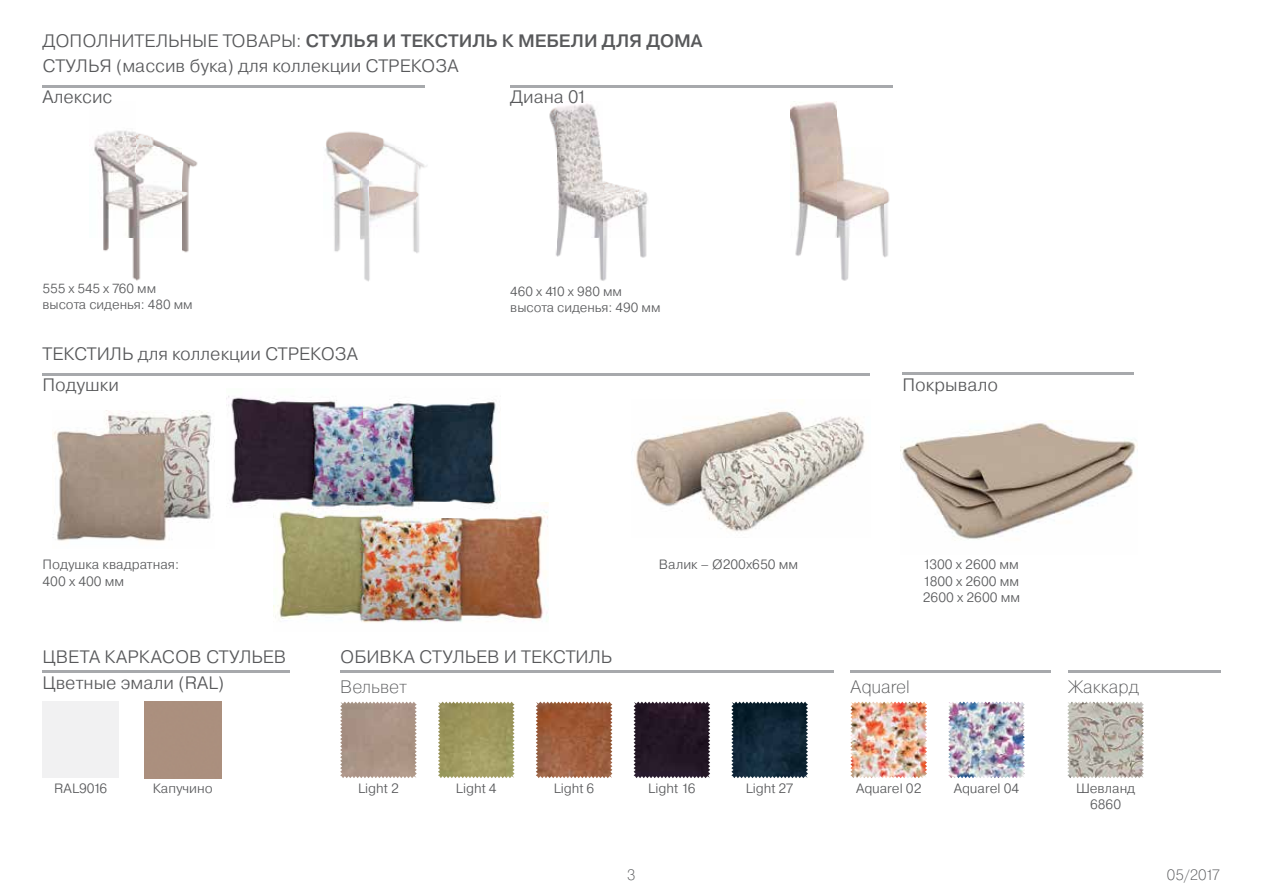
<style>
.page{position:relative;width:1263px;height:893px;background:#fff}
.page>*{position:absolute;margin:0;border:0;box-sizing:border-box;transform-origin:0 0}
.t1{font:300 18px/31px "Pragmatica";color:#58595b}
.t2{font:500 18px "Pragmatica";color:#58595b}
.t3{font:200 18px "Pragmatica";color:#58595b}
.t4{font:200 15px "Pragmatica";letter-spacing:-.05em;color:#58595b}
.t5{font:300 13.5px/16.2px "Pragmatica";color:#58595b;text-align:justify}
.t6{font:300 13.2px/15.9px "Pragmatica";color:#58595b}
.s1{font-weight:300}
</style>
<div class="page">
<img style="left:226px;top:396px;width:137px;height:121px">
<img style="left:363px;top:399px;width:138px;height:103px">
<img style="left:549px;top:103px;width:99px;height:178px">
<img style="left:790px;top:101px;width:100px;height:180px">
<hr style="left:510px;top:85px;width:383px;height:2px;background:#a7a9ac">
<img style="left:94px;top:130px;width:104px;height:151px">
<img style="left:325px;top:131px;width:102px;height:151px">
<hr style="left:43px;top:85px;width:382px;height:3px;background:#a7a9ac">
<img style="left:52px;top:411px;width:162px;height:130px">
<img style="left:274px;top:517px;width:137px;height:106px">
<img style="left:411px;top:502px;width:138px;height:120px">
<img style="left:274px;top:502px;width:227px;height:15px">
<img style="left:632px;top:411px;width:233px;height:121px">
<hr style="left:43px;top:373px;width:827px;height:2px;background:#a7a9ac">
<hr style="left:902px;top:373px;width:232px;height:2px;background:#a7a9ac">
<img style="left:900px;top:420px;width:237px;height:120px">
<div style="left:43px;top:702px;width:76px;height:76px;background:#f1f1f2"></div>
<hr style="left:43px;top:671px;width:247px;height:2px;background:#a7a9ac">
<hr style="left:340px;top:671px;width:493px;height:2px;background:#a7a9ac">
<hr style="left:850px;top:671px;width:201px;height:2px;background:#a7a9ac">
<hr style="left:1068px;top:671px;width:152px;height:2px;background:#a7a9ac">
<img style="left:340px;top:702px;width:77px;height:76px">
<img style="left:438px;top:702px;width:76px;height:76px">
<img style="left:536px;top:702px;width:76px;height:76px">
<img style="left:634px;top:702px;width:76px;height:76px">
<img style="left:731px;top:702px;width:77px;height:76px">
<img style="left:850px;top:702px;width:77px;height:76px">
<img style="left:948px;top:702px;width:77px;height:76px">
<img style="left:1067px;top:702px;width:77px;height:76px">
<p class="t2" style="left:43px;top:29px;width:661px"><span class="s1">ДОПОЛНИТЕЛЬНЫЕ ТОВАРЫ:</span> СТУЛЬЯ И ТЕКСТИЛЬ К МЕБЕЛИ ДЛЯ ДОМА</p>
<p class="t1" style="left:43px;top:50px;width:418px">СТУЛЬЯ (массив бука) для коллекции СТРЕКОЗА<br>Алексис</p>
<p class="t1" style="left:510px;top:81px;width:78px">Диана 01</p>
<p class="t6" style="left:43px;top:281px;width:152px">555 x 545 x 760 мм высота сиденья: 480 мм</p>
<p class="t6" style="left:510px;top:283px;width:152px">460 x 410 x 980 мм высота сиденья: 490 мм</p>
<p class="t1" style="left:43px;top:338px;width:317px;line-height:30.6px">ТЕКСТИЛЬ для коллекции СТРЕКОЗА<br>Подушки</p>
<p class="t5" style="left:43px;top:556px;width:138px">Подушка квадратная:</p>
<p class="t5" style="left:659px;top:556px;width:141px">Валик – Ø200х650 мм</p>
<p class="t5" style="left:43px;top:572px;width:83px">400 х 400 мм</p>
<p class="t1" style="left:902px;top:369px;width:97px">Покрывало</p>
<p class="t5" style="left:923px;top:556px;width:99px">1300 x 2600 мм 1800 x 2600 мм 2600 x 2600 мм</p>
<p class="t1" style="left:43px;top:644px;width:245px;line-height:25.3px">ЦВЕТА КАРКАСОВ СТУЛЬЕВ<br>Цветные эмали (RAL)</p>
<p class="t1" style="left:340px;top:641px;width:274px">ОБИВКА СТУЛЬЕВ И ТЕКСТИЛЬ</p>
<p class="t3" style="left:340px;top:675px;width:68px">Вельвет</p>
<p class="t3" style="left:850px;top:675px;width:61px">Aquarel</p>
<p class="t3" style="left:1068px;top:675px;width:72px">Жаккард</p>
<p class="t5" style="left:54px;top:780px;width:55px">RAL9016</p>
<p class="t5" style="left:153px;top:780px;width:61px">Капучино</p>
<p class="t5" style="left:358px;top:780px;width:42px">Light 2</p>
<p class="t5" style="left:456px;top:780px;width:42px">Light 4</p>
<p class="t5" style="left:554px;top:780px;width:42px">Light 6</p>
<p class="t5" style="left:648px;top:780px;width:49px">Light 16</p>
<p class="t5" style="left:746px;top:780px;width:49px">Light 27</p>
<p class="t5" style="left:856px;top:780px;width:67px">Aquarel 02</p>
<p class="t5" style="left:954px;top:780px;width:67px">Aquarel 04</p>
<p class="t5" style="left:1076px;top:780px;width:61px;text-align:center">Шевланд<br>6860</p>
<p class="t4" style="left:627px;top:865px;width:10px">3</p>
<p class="t4" style="left:1167px;top:865px;width:55px">05/2017</p>
</div>
